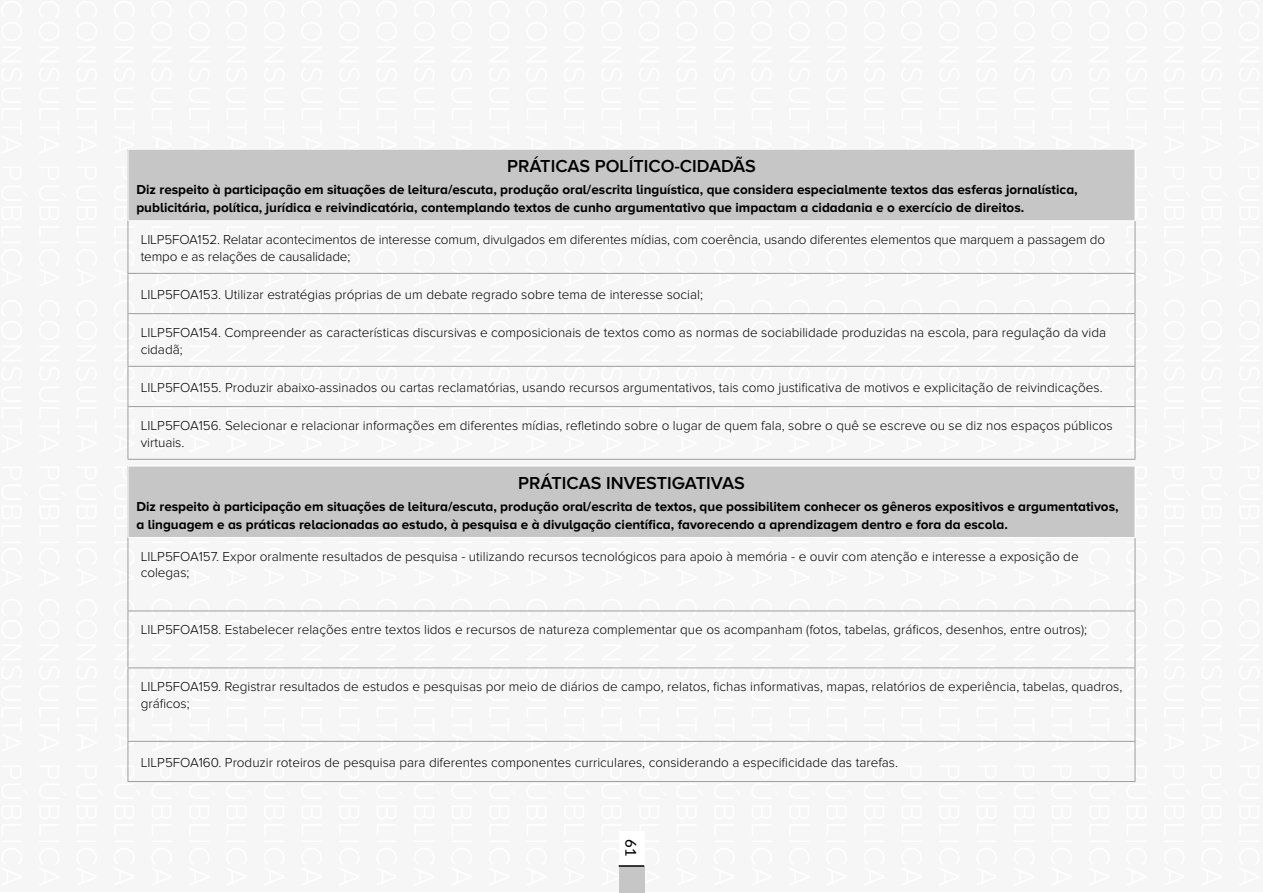
<style>
.page{position:relative;width:1263px;height:893px;background:#fff}
.page>*{position:absolute;margin:0;border:0;box-sizing:border-box;transform-origin:0 0}
.t1{font:600 18px "Proxima Nova A";color:#000}
.t2{font:500 15px "Lato";color:#000}
.t3{font:300 13.5px/16.5px "Proxima Nova";color:#000}
.t4{font:700 13.5px/18px "Proxima Nova A";color:#000}
</style>
<div class="page">
<div style="left:0;top:0;width:1263px;height:892px;background:#f6f6f6"></div>
<div style="left:619px;top:831px;width:25px;height:34px;background:#fff"></div>
<div style="left:619px;top:866px;width:25px;height:27px;background:#c6c6c6"></div>
<hr style="left:619px;top:865px;width:25px;height:2px;background:#000">
<div style="left:128px;top:149px;width:1007px;height:72px;background:#c6c6c6"></div>
<hr style="left:128px;top:149px;width:1007px;height:1px;background:#fff">
<hr style="left:128px;top:150px;width:1px;height:70px;background:#fff">
<hr style="left:1135px;top:150px;width:1px;height:70px;background:#fff">
<hr style="left:128px;top:220px;width:1007px;height:1px;background:#fff">
<hr style="left:128px;top:221px;width:1px;height:52px;background:#9d9d9c">
<hr style="left:1135px;top:221px;width:1px;height:52px;background:#9d9d9c">
<hr style="left:128px;top:273px;width:1007px;height:1px;background:#9d9d9c">
<hr style="left:128px;top:274px;width:1px;height:39px;background:#9d9d9c">
<hr style="left:1135px;top:274px;width:1px;height:39px;background:#9d9d9c">
<hr style="left:128px;top:313px;width:1007px;height:1px;background:#9d9d9c">
<hr style="left:128px;top:314px;width:1px;height:52px;background:#9d9d9c">
<hr style="left:1135px;top:314px;width:1px;height:52px;background:#9d9d9c">
<hr style="left:128px;top:366px;width:1007px;height:1px;background:#9d9d9c">
<hr style="left:128px;top:367px;width:1px;height:39px;background:#9d9d9c">
<hr style="left:1135px;top:367px;width:1px;height:39px;background:#9d9d9c">
<hr style="left:128px;top:406px;width:1007px;height:1px;background:#9d9d9c">
<hr style="left:128px;top:407px;width:1px;height:52px;background:#9d9d9c">
<hr style="left:1135px;top:407px;width:1px;height:52px;background:#9d9d9c">
<hr style="left:128px;top:459px;width:1007px;height:1px;background:#9d9d9c">
<div style="left:128px;top:466px;width:1007px;height:71px;background:#c6c6c6"></div>
<hr style="left:128px;top:466px;width:1007px;height:1px;background:#fff">
<hr style="left:128px;top:466px;width:1px;height:71px;background:#fff">
<hr style="left:1135px;top:466px;width:1px;height:71px;background:#fff">
<hr style="left:128px;top:537px;width:1007px;height:1px;background:#fff">
<hr style="left:128px;top:538px;width:1px;height:73px;background:#9d9d9c">
<hr style="left:1135px;top:538px;width:1px;height:73px;background:#9d9d9c">
<hr style="left:128px;top:611px;width:1007px;height:1px;background:#9d9d9c">
<hr style="left:128px;top:611px;width:1px;height:56px;background:#9d9d9c">
<hr style="left:1135px;top:611px;width:1px;height:56px;background:#9d9d9c">
<hr style="left:128px;top:667px;width:1007px;height:1px;background:#9d9d9c">
<hr style="left:128px;top:668px;width:1px;height:73px;background:#9d9d9c">
<hr style="left:1135px;top:668px;width:1px;height:73px;background:#9d9d9c">
<hr style="left:128px;top:741px;width:1007px;height:1px;background:#9d9d9c">
<hr style="left:128px;top:742px;width:1px;height:39px;background:#9d9d9c">
<hr style="left:1135px;top:742px;width:1px;height:39px;background:#9d9d9c">
<hr style="left:128px;top:781px;width:1007px;height:1px;background:#9d9d9c">
<h1 class="t1" style="left:507px;top:156px;width:250px">PRÁTICAS POLÍTICO-CIDADÃS</h1>
<p class="t4" style="left:136px;top:180px;width:943px">Diz respeito à participação em situações de leitura/escuta, produção oral/escrita linguística, que considera especialmente textos das esferas jornalística, publicitária, política, jurídica e reivindicatória, contemplando textos de cunho argumentativo que impactam a cidadania e o exercício de direitos.</p>
<p class="t3" style="left:141px;top:232px;width:966px">LILP5FOA152. Relatar acontecimentos de interesse comum, divulgados em diferentes mídias, com coerência, usando diferentes elementos que marquem a passagem do tempo e as relações de causalidade;</p>
<p class="t3" style="left:141px;top:286px;width:564px">LILP5FOA153. Utilizar estratégias próprias de um debate regrado sobre tema de interesse social;</p>
<p class="t3" style="left:141px;top:324px;width:967px">LILP5FOA154. Compreender as características discursivas e composicionais de textos como as normas de sociabilidade produzidas na escola, para regulação da vida cidadã;</p>
<p class="t3" style="left:141px;top:379px;width:963px">LILP5FOA155. Produzir abaixo-assinados ou cartas reclamatórias, usando recursos argumentativos, tais como justificativa de motivos e explicitação de reivindicações.</p>
<p class="t3" style="left:141px;top:417px;width:973px">LILP5FOA156. Selecionar e relacionar informações em diferentes mídias, refletindo sobre o lugar de quem fala, sobre o quê se escreve ou se diz nos espaços públicos virtuais.</p>
<h1 class="t1" style="left:518px;top:473px;width:228px">PRÁTICAS INVESTIGATIVAS</h1>
<p class="t4" style="left:136px;top:497px;width:984px">Diz respeito à participação em situações de leitura/escuta, produção oral/escrita de textos, que possibilitem conhecer os gêneros expositivos e argumentativos, a linguagem e as práticas relacionadas ao estudo, à pesquisa e à divulgação científica, favorecendo a aprendizagem dentro e fora da escola.</p>
<p class="t3" style="left:141px;top:548px;width:939px">LILP5FOA157. Expor oralmente resultados de pesquisa - utilizando recursos tecnológicos para apoio à memória - e ouvir com atenção e interesse a exposição de colegas;</p>
<p class="t3" style="left:141px;top:622px;width:948px">LILP5FOA158. Estabelecer relações entre textos lidos e recursos de natureza complementar que os acompanham (fotos, tabelas, gráficos, desenhos, entre outros);</p>
<p class="t3" style="left:141px;top:679px;width:983px">LILP5FOA159. Registrar resultados de estudos e pesquisas por meio de diários de campo, relatos, fichas informativas, mapas, relatórios de experiência, tabelas, quadros, gráficos;</p>
<p class="t3" style="left:141px;top:754px;width:759px">LILP5FOA160. Produzir roteiros de pesquisa para diferentes componentes curriculares, considerando a especificidade das tarefas.</p>
<p class="t2" style="left:642px;top:839px;width:19px;rotate:90deg">61</p>
</div>
